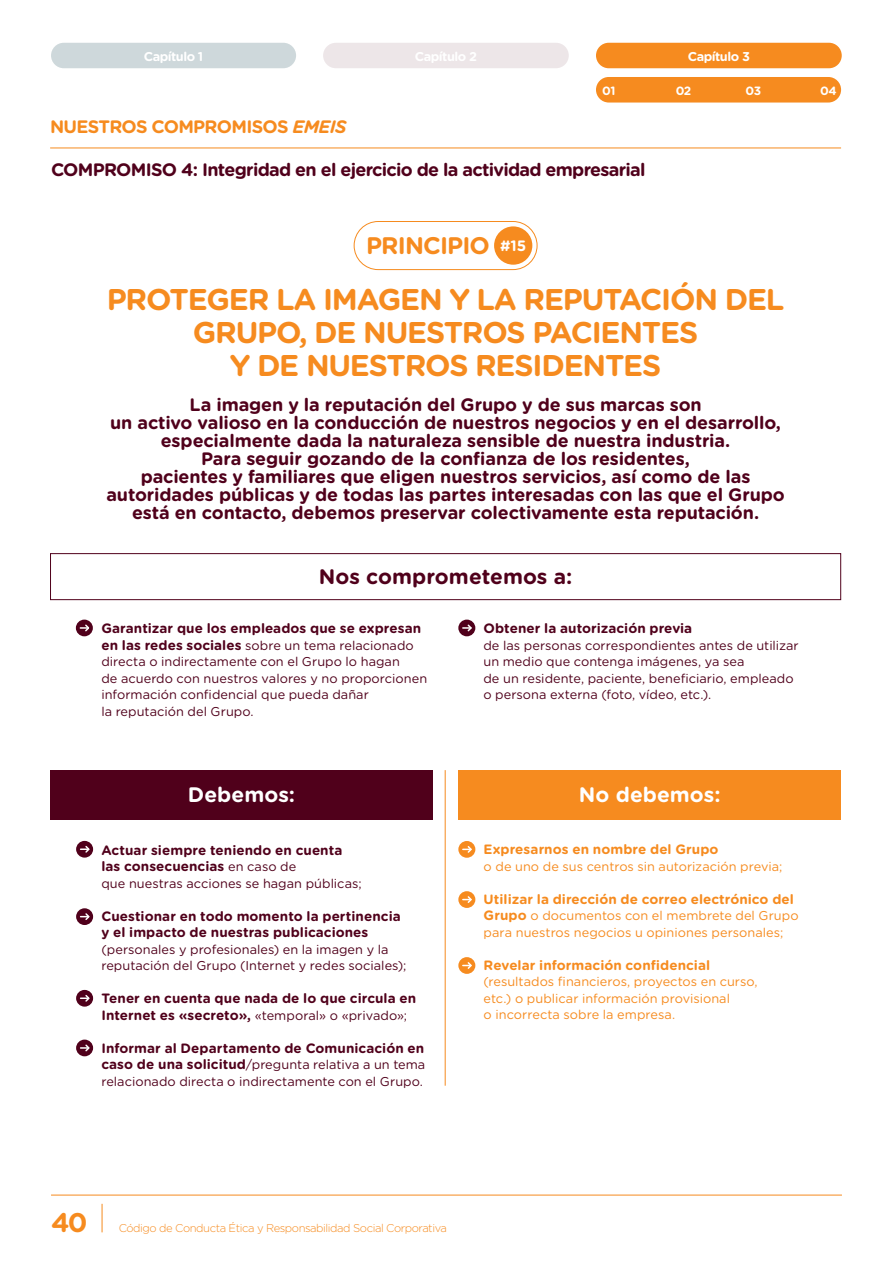
<style>
.page{position:relative;width:893px;height:1263px;background:#fff}
.page>*{position:absolute;margin:0;border:0;box-sizing:border-box;transform-origin:0 0}
.t1{font:700 30px/33px "Gotham Rounded";letter-spacing:-.04em;color:#f68b1f;text-align:center}
.t2{font:700 27px "Gotham Rounded";color:#f68b1f}
.Edito{font:700 24px "Gotham Rounded";letter-spacing:-.035em;color:#f68b1f}
.Edito-2{font:700 21px "Gotham Rounded";letter-spacing:.005em;color:#fff}
.Edito-3{font:700 21px "Gotham Rounded";color:#50001b}
.Edito-4{font:700 18px/18px "Gotham Rounded";letter-spacing:-.01em;color:#50001b;text-align:center}
.Edito-5{font:700 18px "Gotham Rounded";letter-spacing:-.04em;color:#50001b}
.t3{font:700 18px "Gotham Rounded";letter-spacing:-.04em;color:#f68b1f}
.t4{font:700 15px "Gotham Rounded";color:#fff}
.Edito-6{font:700 13.5px/16.5px "Gotham Rounded";letter-spacing:.005em;color:#50001b}
.Edito-7{font:700 13.5px "Gotham Rounded";letter-spacing:.005em;color:#f68b1f}
.Edito-8{font:12.75px/16.5px "Gotham Rounded";letter-spacing:.005em;color:#50001b}
.Edito-9{font:12.75px/16.5px "Gotham Rounded";letter-spacing:.005em;color:#f68b1f}
.t5{font:700 12.75px "Gotham Rounded";letter-spacing:-.04em;color:#fff}
.t6{font:700 12px "Gotham Rounded";letter-spacing:-.045em;color:#fff}
.t7{font:300 11.25px "Gotham Rounded";letter-spacing:-.04em;color:#f68b1f}
.s1{font-style:italic}
.s2{font-weight:700;font-size:13.5px}
.s3{font-weight:400;font-size:12.75px}
</style>
<div class="page">
<svg style="left:102px;top:1204px;width:1px;height:28px"></svg>
<hr style="left:51px;top:1195px;width:791px;height:1px;background:#f68b1f">
<div style="left:596px;top:77px;width:245px;height:25px;background:#f68b1f;border-radius:13px"></div>
<div style="left:51px;top:43px;width:245px;height:25px;background:#ced8db;border-radius:13px"></div>
<div style="left:323px;top:43px;width:246px;height:25px;background:#ede6e8;border-radius:13px"></div>
<div style="left:596px;top:43px;width:246px;height:25px;background:#f68b1f;border-radius:13px"></div>
<hr style="left:50px;top:148px;width:791px;height:1px;background:#f68b1f">
<div style="left:76px;top:620px;width:17px;height:16px;background:#50001b;border-radius:50%"></div>
<svg style="left:80px;top:624px;width:10px;height:8px"></svg>
<div style="left:458px;top:620px;width:17px;height:16px;background:#50001b;border-radius:50%"></div>
<svg style="left:463px;top:624px;width:9px;height:8px"></svg>
<div style="left:354px;top:221px;width:183px;height:49px;border:1px solid #f68b1f;border-radius:24px"></div>
<div style="left:494px;top:226px;width:38px;height:39px;background:#f68b1f;border-radius:50%"></div>
<svg style="left:76px;top:841px;width:17px;height:17px"></svg>
<svg style="left:81px;top:844px;width:10px;height:10px"></svg>
<div style="left:76px;top:908px;width:17px;height:17px;background:#50001b;border-radius:50%"></div>
<svg style="left:81px;top:913px;width:9px;height:7px"></svg>
<svg style="left:76px;top:990px;width:17px;height:17px"></svg>
<svg style="left:81px;top:993px;width:10px;height:10px"></svg>
<svg style="left:76px;top:1039px;width:17px;height:17px"></svg>
<svg style="left:81px;top:1043px;width:10px;height:10px"></svg>
<svg style="left:458px;top:841px;width:17px;height:17px"></svg>
<svg style="left:463px;top:844px;width:10px;height:10px"></svg>
<div style="left:458px;top:891px;width:17px;height:17px;background:#f68b1f;border-radius:50%"></div>
<svg style="left:463px;top:896px;width:9px;height:7px"></svg>
<svg style="left:458px;top:957px;width:17px;height:17px"></svg>
<svg style="left:463px;top:961px;width:10px;height:9px"></svg>
<hr style="left:445px;top:770px;width:1px;height:316px;background:#f68b1f">
<div style="left:50px;top:770px;width:383px;height:49px;background:#50001b"></div>
<div style="left:458px;top:770px;width:383px;height:49px;background:#f68b1f"></div>
<div style="left:50px;top:553px;width:791px;height:47px;border:1px solid #50001b"></div>
<p class="t5" style="left:144px;top:47px;width:61px">Capítulo 1</p>
<p class="t5" style="left:415px;top:47px;width:64px">Capítulo 2</p>
<p class="t5" style="left:688px;top:47px;width:64px">Capítulo 3</p>
<p class="t6" style="left:746px;top:81px;width:17px">03</p>
<p class="t6" style="left:820px;top:81px;width:18px">04</p>
<p class="t3" style="left:50px;top:114px;width:298px">NUESTROS COMPROMISOS <span class="s1">EMEIS</span></p>
<p class="t6" style="left:602px;top:81px;width:15px">01</p>
<p class="t6" style="left:676px;top:81px;width:17px">02</p>
<p class="Edito-5" style="left:51px;top:156px;width:596px">COMPROMISO 4: Integridad en el ejercicio de la actividad empresarial</p>
<p class="Edito" style="left:366px;top:228px;width:125px">PRINCIPIO</p>
<p class="t4" style="left:500px;top:234px;width:28px">#15</p>
<p class="t1" style="left:107px;top:282px;width:679px">PROTEGER LA IMAGEN Y LA REPUTACIÓN DEL<br>GRUPO, DE NUESTROS PACIENTES<br>Y DE NUESTROS RESIDENTES</p>
<p class="Edito-4" style="left:110px;top:395px;width:672px">La imagen y la reputación del Grupo y de sus marcas son<br>un activo valioso en la conducción de nuestros negocios y en el desarrollo, especialmente dada la naturaleza sensible de nuestra industria.</p>
<p class="Edito-4" style="left:106px;top:449px;width:680px">Para seguir gozando de la confianza de los residentes,<br>pacientes y familiares que eligen nuestros servicios, así como de las autoridades públicas y de todas las partes interesadas con las que el Grupo está en contacto, debemos preservar colectivamente esta reputación.</p>
<p class="Edito-3" style="left:319px;top:561px;width:255px">Nos comprometemos a:</p>
<p class="Edito-6" style="left:101px;top:620px;width:321px">Garantizar que los empleados que se expresan</p>
<p class="Edito-8" style="left:101px;top:636px;width:327px"><span class="s2">en las redes sociales</span> sobre un tema relacionado directa o indirectamente con el Grupo lo hagan<br>de acuerdo con nuestros valores y no proporcionen información confidencial que pueda dañar<br>la reputación del Grupo.</p>
<p class="Edito-6" style="left:483px;top:620px;width:210px">Obtener la autorización previa</p>
<p class="Edito-8" style="left:483px;top:636px;width:317px">de las personas correspondientes antes de utilizar un medio que contenga imágenes, ya sea<br>de un residente, paciente, beneficiario, empleado o persona externa (foto, vídeo, etc.).</p>
<p class="Edito-2" style="left:188px;top:779px;width:109px">Debemos:</p>
<p class="Edito-2" style="left:579px;top:779px;width:143px">No debemos:</p>
<p class="Edito-6" style="left:101px;top:841px;width:242px">Actuar siempre teniendo en cuenta las consecuencias <span class="s3">en caso de</span></p>
<p class="Edito-8" style="left:101px;top:874px;width:262px">que nuestras acciones se hagan públicas;</p>
<p class="Edito-6" style="left:101px;top:907px;width:301px">Cuestionar en todo momento la pertinencia y el impacto de nuestras publicaciones</p>
<p class="Edito-8" style="left:101px;top:940px;width:306px">(personales y profesionales) en la imagen y la reputación del Grupo (Internet y redes sociales);</p>
<p class="Edito-6" style="left:101px;top:989px;width:316px">Tener en cuenta que nada de lo que circula en</p>
<p class="Edito-8" style="left:101px;top:1006px;width:307px"><span class="s2">Internet es «secreto»,</span> «temporal» o «privado»;</p>
<p class="Edito-6" style="left:101px;top:1039px;width:324px">Informar al Departamento de Comunicación en</p>
<p class="Edito-8" style="left:101px;top:1056px;width:325px"><span class="s2">caso de una solicitud</span>/pregunta relativa a un tema relacionado directa o indirectamente con el Grupo.</p>
<p class="Edito-7" style="left:484px;top:840px;width:236px">Expresarnos en nombre del Grupo</p>
<p class="Edito-9" style="left:484px;top:858px;width:300px">o de uno de sus centros sin autorización previa;</p>
<p class="Edito-7" style="left:484px;top:889px;width:312px">Utilizar la dirección de correo electrónico del</p>
<p class="Edito-9" style="left:484px;top:907px;width:316px"><span class="s2">Grupo</span> o documentos con el membrete del Grupo para nuestros negocios u opiniones personales;</p>
<p class="Edito-7" style="left:484px;top:955px;width:228px">Revelar información confidencial</p>
<p class="Edito-9" style="left:484px;top:973px;width:276px">(resultados financieros, proyectos en curso, etc.) o publicar información provisional<br>o incorrecta sobre la empresa.</p>
<p class="t2" style="left:51px;top:1203px;width:38px">40</p>
<p class="t7" style="left:119px;top:1221px;width:330px">Código de Conducta Ética y Responsabilidad Social Corporativa</p>
</div>
